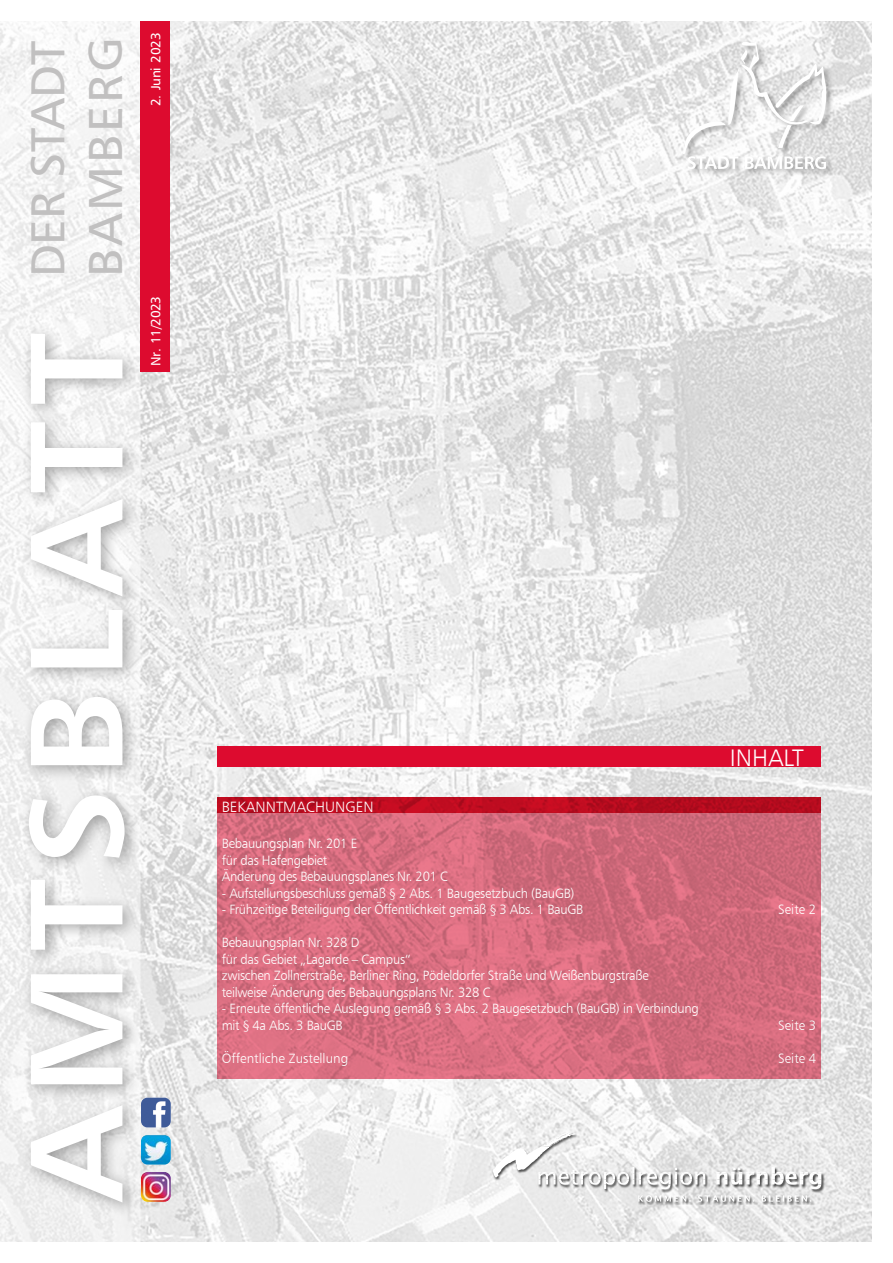
<style>
.page{position:relative;width:893px;height:1263px;background:#fff}
.page>*{position:absolute;margin:0;border:0;box-sizing:border-box;transform-origin:0 0}
.t1{font:132px "Humanist 777 BT Bold B";letter-spacing:.09em;color:#fff;scale:1.05 1}
.t2{font:48px/57.6px "Humanist 777 BT Roman B";letter-spacing:.025em;color:#c1c0c0}
._11_Amt_Copy{font:24px "Humanist 777 BT Light B";color:#fff}
._11_Amt_Copy-2{font:15px "Humanist 777 BT Light B";color:#fff}
._11_Amt_Copy-3{font:13.5px "Humanist 777 BT Light B";letter-spacing:-.02em;color:#fff}
._10_Headline_Amt{font:13.5px/16.5px "Humanist 777 BT Light B";letter-spacing:-.02em;color:#fff}
._10_Headline_Amt-2{font:13.5px "Humanist 777 BT Light B";color:#fff}
.t3{font:13.5px "Humanist 777 BT Roman B";letter-spacing:-.02em;color:#fff}
</style>
<div class="page">
<img style="left:0;top:21px;width:872px;height:1221px">
<div style="left:140px;top:21px;width:30px;height:351px;background:#dd0b2f"></div>
<div style="left:682px;top:40px;width:151px;height:137px;background:#000;opacity:.33"></div>
<svg style="left:683px;top:41px;width:143px;height:128px"></svg>
<div style="left:19px;top:323px;width:124px;height:895px;background:#000;opacity:.33"></div>
<div style="left:492px;top:1132px;width:332px;height:73px;background:#000;opacity:.66"></div>
<svg style="left:638px;top:1195px;width:173px;height:7px"></svg>
<svg style="left:493px;top:1132px;width:328px;height:57px"></svg>
<svg style="left:218px;top:797px;width:603px;height:282px;background:#d26678"></svg>
<div style="left:218px;top:746px;width:603px;height:20px;background:#dd0b2f"></div>
<img style="left:141px;top:1098px;width:30px;height:29px">
<img style="left:141px;top:1135px;width:30px;height:29px">
<img style="left:141px;top:1172px;width:30px;height:30px">
<p class="t2" style="left:18px;top:277px;width:242px;rotate:-90deg">DER STADT<br>BAMBERG</p>
<p class="t1" style="left:-7px;top:1202px;width:829px;rotate:-90deg">AMTSBLATT</p>
<p class="t3" style="left:147px;top:106px;width:75px;rotate:-90deg">2. Juni 2023</p>
<p class="t3" style="left:147px;top:366px;width:72px;rotate:-90deg">Nr. 11/2023</p>
<p class="_11_Amt_Copy" style="left:730px;top:743px;width:75px">INHALT</p>
<p class="_11_Amt_Copy-2" style="left:222px;top:797px;width:153px">BEKANNTMACHUNGEN</p>
<p class="_11_Amt_Copy-3" style="left:222px;top:835px;width:137px">Bebauungsplan Nr. 201 E</p>
<p class="_11_Amt_Copy-3" style="left:222px;top:852px;width:107px">für das Hafengebiet</p>
<p class="_11_Amt_Copy-3" style="left:222px;top:868px;width:228px">Änderung des Bebauungsplanes Nr. 201 C</p>
<p class="_11_Amt_Copy-3" style="left:222px;top:885px;width:354px">- Aufstellungsbeschluss gemäß § 2 Abs. 1 Baugesetzbuch (BauGB)</p>
<p class="_11_Amt_Copy-3" style="left:222px;top:901px;width:363px">- Frühzeitige Beteiligung der Öffentlichkeit gemäß § 3 Abs. 1 BauGB</p>
<p class="_11_Amt_Copy-3" style="left:778px;top:901px;width:40px">Seite 2</p>
<p class="_11_Amt_Copy-3" style="left:222px;top:934px;width:139px">Bebauungsplan Nr. 328 D</p>
<p class="_11_Amt_Copy-3" style="left:222px;top:951px;width:191px">für das Gebiet „Lagarde – Campus“</p>
<p class="_11_Amt_Copy-3" style="left:222px;top:967px;width:428px">zwischen Zollnerstraße, Berliner Ring, Pödeldorfer Straße und Weißenburgstraße</p>
<p class="_11_Amt_Copy-3" style="left:222px;top:983px;width:270px">teilweise Änderung des Bebauungsplans Nr. 328 C</p>
<p class="_10_Headline_Amt" style="left:222px;top:1000px;width:479px">- Erneute öffentliche Auslegung gemäß § 3 Abs. 2 Baugesetzbuch (BauGB) in Verbindung mit § 4a Abs. 3 BauGB</p>
<p class="_10_Headline_Amt" style="left:778px;top:1016px;width:40px">Seite 3</p>
<p class="_10_Headline_Amt-2" style="left:222px;top:1049px;width:128px">Öffentliche Zustellung</p>
<p class="_10_Headline_Amt" style="left:778px;top:1049px;width:40px">Seite 4</p>
</div>
